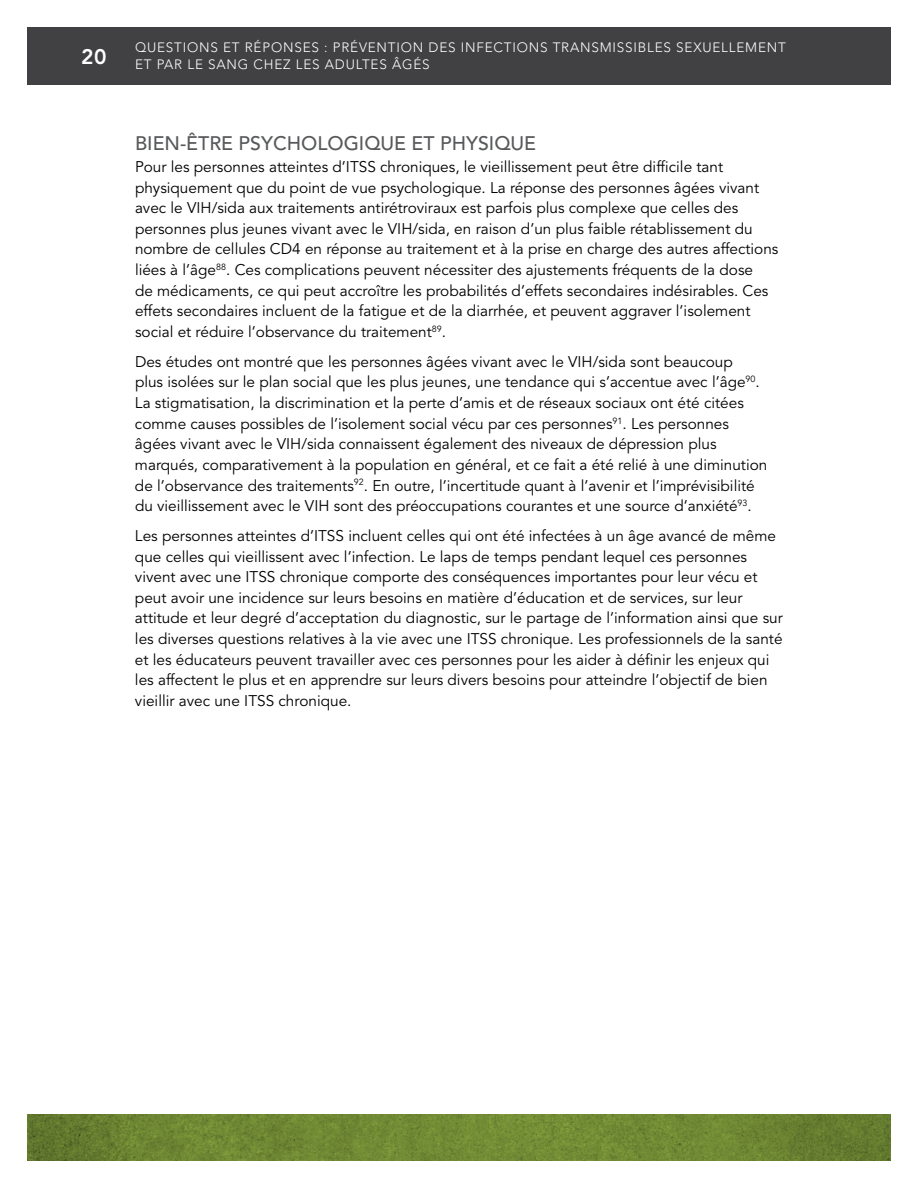
<style>
.page{position:relative;width:918px;height:1188px;background:#fff}
.page>*{position:absolute;margin:0;border:0;box-sizing:border-box;transform-origin:0 0}
.t1{font:800 21px "Avenir LT Std";color:#fff}
.t2{font:500 19.5px "Avenir LT Std";color:#58595b}
.t3{font:15.3px/20.5px "Avenir LT Std";color:#000}
.t4{font:300 13.5px/16.5px "Avenir LT Std";letter-spacing:.06em;color:#fff}
</style>
<div class="page">
<svg style="left:27px;top:1115px;width:864px;height:46px;background:#6d8533"></svg>
<div style="left:27px;top:27px;width:113px;height:57px;background:#414042"></div>
<div style="left:135px;top:27px;width:756px;height:57px;background:#414042"></div>
<h1 class="t1" style="left:81px;top:44px;width:27px">20</h1>
<p class="t4" style="left:135px;top:40px;width:652px">QUESTIONS ET RÉPONSES : PRÉVENTION DES INFECTIONS TRANSMISSIBLES SEXUELLEMENT<br>ET PAR LE SANG CHEZ LES ADULTES ÂGÉS</p>
<p class="t2" style="left:135px;top:132px;width:403px">BIEN-ÊTRE PSYCHOLOGIQUE ET PHYSIQUE</p>
<p class="t3" style="left:135px;top:157px;width:645px">Pour les personnes atteintes d’ITSS chroniques, le vieillissement peut être difficile tant physiquement que du point de vue psychologique. La réponse des personnes âgées vivant avec le VIH/sida aux traitements antirétroviraux est parfois plus complexe que celles des personnes plus jeunes vivant avec le VIH/sida, en raison d’un plus faible rétablissement du nombre de cellules CD4 en réponse au traitement et à la prise en charge des autres affections liées à l’âge<sup>88</sup>. Ces complications peuvent nécessiter des ajustements fréquents de la dose<br>de médicaments, ce qui peut accroître les probabilités d’effets secondaires indésirables. Ces effets secondaires incluent de la fatigue et de la diarrhée, et peuvent aggraver l’isolement social et réduire l’observance du traitement<sup>89</sup>.</p>
<p class="t3" style="left:135px;top:352px;width:634px">Des études ont montré que les personnes âgées vivant avec le VIH/sida sont beaucoup<br>plus isolées sur le plan social que les plus jeunes, une tendance qui s’accentue avec l’âge<sup>90</sup>.<br>La stigmatisation, la discrimination et la perte d’amis et de réseaux sociaux ont été citées comme causes possibles de l’isolement social vécu par ces personnes<sup>91</sup>. Les personnes âgées vivant avec le VIH/sida connaissent également des niveaux de dépression plus marqués, comparativement à la population en général, et ce fait a été relié à une diminution de l’observance des traitements<sup>92</sup>. En outre, l’incertitude quant à l’avenir et l’imprévisibilité du vieillissement avec le VIH sont des préoccupations courantes et une source d’anxiété<sup>93</sup>.</p>
<p class="t3" style="left:135px;top:526px;width:649px">Les personnes atteintes d’ITSS incluent celles qui ont été infectées à un âge avancé de même que celles qui vieillissent avec l’infection. Le laps de temps pendant lequel ces personnes vivent avec une ITSS chronique comporte des conséquences importantes pour leur vécu et peut avoir une incidence sur leurs besoins en matière d’éducation et de services, sur leur attitude et leur degré d’acceptation du diagnostic, sur le partage de l’information ainsi que sur les diverses questions relatives à la vie avec une ITSS chronique. Les professionnels de la santé et les éducateurs peuvent travailler avec ces personnes pour les aider à définir les enjeux qui les affectent le plus et en apprendre sur leurs divers besoins pour atteindre l’objectif de bien vieillir avec une ITSS chronique.</p>
</div>
